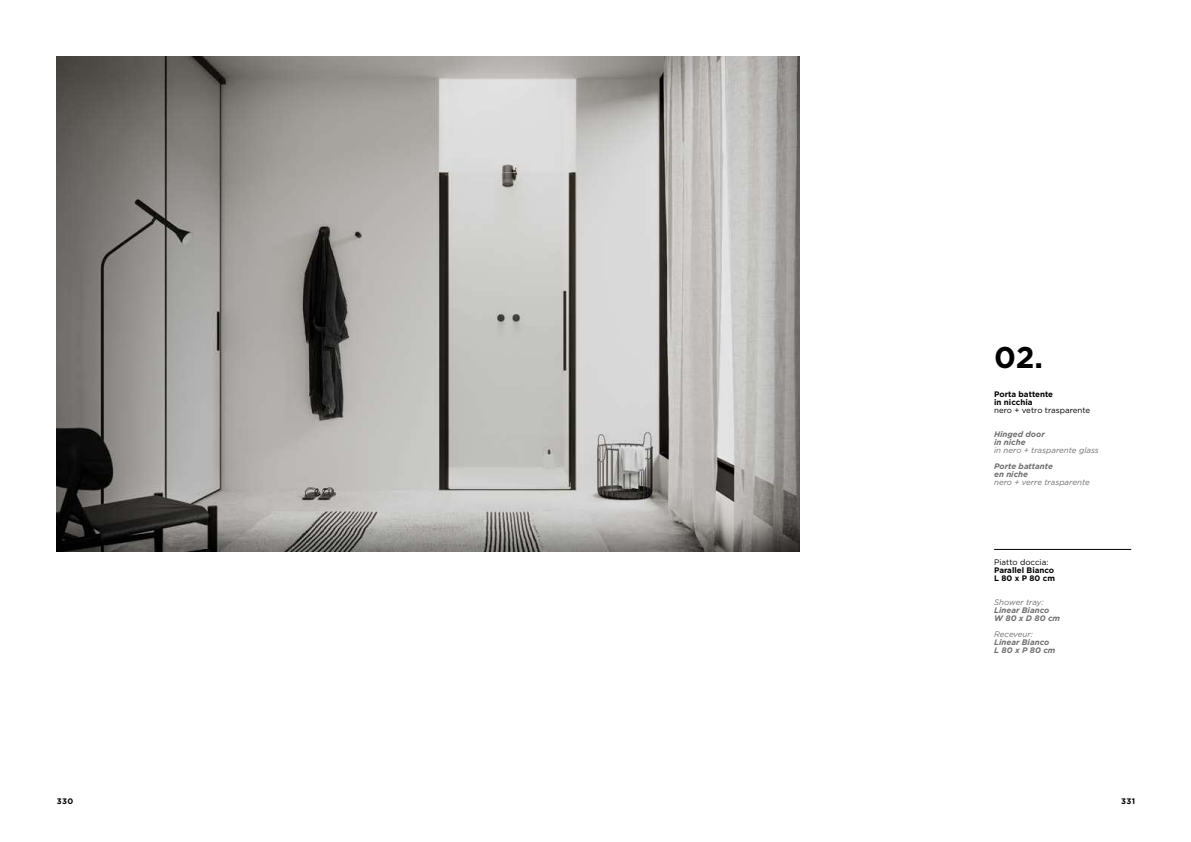
<style>
.page{position:relative;width:1191px;height:842px;background:#fff}
.page>*{position:absolute;margin:0;border:0;box-sizing:border-box;transform-origin:0 0}
.t1{font:700 30px "Gotham";color:#000}
.t2{font:italic 700 8px/8px "Gotham";color:#706f6f}
.t3{font:italic 8px "Gotham";color:#706f6f}
.t4{font:700 8px/8px "Gotham";color:#000}
.t5{font:8px "Gotham";color:#000}
</style>
<div class="page">
<img style="left:57px;top:57px;width:742px;height:494px">
<hr style="left:994px;top:549px;width:137px;height:1px;background:#000">
<h1 class="t1" style="left:994px;top:337px;width:50px">02.</h1>
<p class="t4" style="left:994px;top:390px;width:61px">Porta battente in nicchia</p>
<p class="t5" style="left:994px;top:405px;width:98px">nero + vetro trasparente</p>
<p class="t2" style="left:994px;top:430px;width:52px">Hinged door in niche</p>
<p class="t3" style="left:994px;top:445px;width:106px">in nero + trasparente glass</p>
<p class="t2" style="left:994px;top:462px;width:60px">Porte battante en niche</p>
<p class="t3" style="left:994px;top:477px;width:97px">nero + verre trasparente</p>
<p class="t5" style="left:994px;top:557px;width:56px">Piatto doccia:</p>
<p class="t4" style="left:994px;top:566px;width:62px">Parallel Bianco<br>L 80 x P 80 cm</p>
<p class="t3" style="left:994px;top:597px;width:51px">Shower tray:</p>
<p class="t2" style="left:994px;top:606px;width:68px">Linear Bianco<br>W 80 x D 80 cm</p>
<p class="t3" style="left:994px;top:629px;width:40px">Receveur:</p>
<p class="t2" style="left:994px;top:638px;width:63px">Linear Bianco<br>L 80 x P 80 cm</p>
<p class="t4" style="left:57px;top:797px;width:18px">330</p>
<p class="t4" style="left:1121px;top:797px;width:16px">331</p>
</div>
